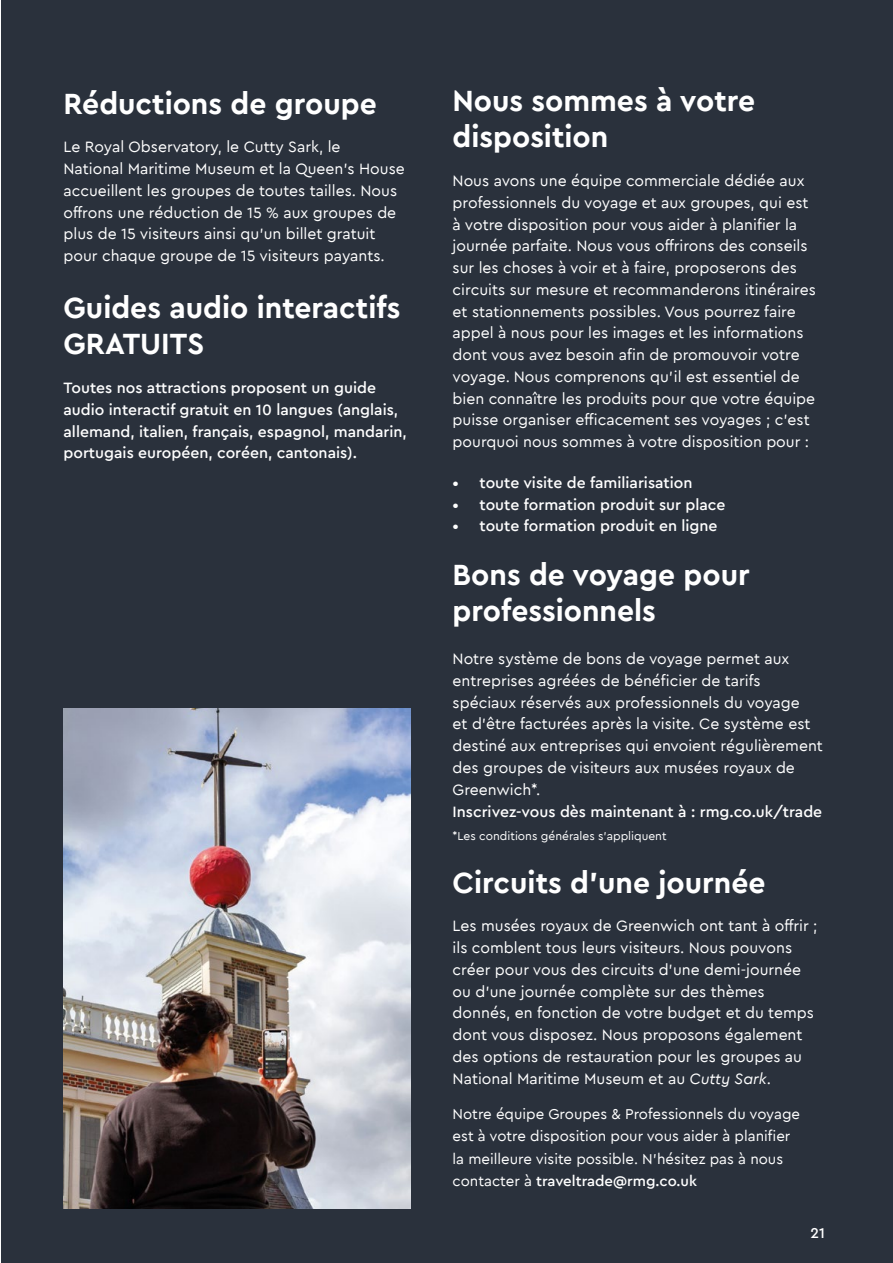
<style>
.page{position:relative;width:893px;height:1263px;background:#2a313c}
.page>*{position:absolute;margin:0;border:0;box-sizing:border-box;transform-origin:0 0}
.t1{font:700 30px/36px "Cera PRO";color:#fff}
.t2{font:15.75px/21.8px "Cera PRO";color:#fff}
.t3{font:500 15.75px/21.8px "Cera PRO";color:#fff}
.t4{font:15px/22.5px "Cera PRO";color:#fff}
.t5{font:500 15px "Cera PRO";color:#fff}
.t6{font:12px "Cera PRO";color:#fff}
.s1{font-style:italic}
.s2{font-weight:500}
</style>
<div class="page">
<img style="left:64px;top:708px;width:347px;height:501px">
<h1 class="t1" style="left:64px;top:84px;width:315px">Réductions de groupe</h1>
<p class="t2" style="left:64px;top:135px;width:343px">Le Royal Observatory, le Cutty Sark, le<br>National Maritime Museum et la Queen’s House accueillent les groupes de toutes tailles. Nous offrons une réduction de 15 % aux groupes de plus de 15 visiteurs ainsi qu’un billet gratuit pour chaque groupe de 15 visiteurs payants.</p>
<h1 class="t1" style="left:64px;top:289px;width:338px">Guides audio interactifs<br>GRATUITS</h1>
<p class="t3" style="left:64px;top:376px;width:345px">Toutes nos attractions proposent un guide audio interactif gratuit en 10 langues (anglais, allemand, italien, français, espagnol, mandarin, portugais européen, coréen, cantonais).</p>
<h1 class="t1" style="left:453px;top:82px;width:304px">Nous sommes à votre disposition</h1>
<p class="t2" style="left:453px;top:169px;width:365px">Nous avons une équipe commerciale dédiée aux professionnels du voyage et aux groupes, qui est à votre disposition pour vous aider à planifier la journée parfaite. Nous vous offrirons des conseils sur les choses à voir et à faire, proposerons des circuits sur mesure et recommanderons itinéraires et stationnements possibles. Vous pourrez faire appel à nous pour les images et les informations dont vous avez besoin afin de promouvoir votre voyage. Nous comprenons qu’il est essentiel de bien connaître les produits pour que votre équipe puisse organiser efficacement ses voyages ; c'est pourquoi nous sommes à votre disposition pour :</p>
<p class="t3" style="left:453px;top:471px;width:241px">• toute visite de familiarisation</p>
<p class="t3" style="left:453px;top:493px;width:274px">• toute formation produit sur place</p>
<p class="t3" style="left:453px;top:515px;width:266px">• toute formation produit en ligne</p>
<h1 class="t1" style="left:453px;top:555px;width:299px">Bons de voyage pour professionnels</h1>
<p class="t2" style="left:453px;top:647px;width:372px">Notre système de bons de voyage permet aux entreprises agréées de bénéficier de tarifs spéciaux réservés aux professionnels du voyage<br>et d'être facturées après la visite. Ce système est destiné aux entreprises qui envoient régulièrement des groupes de visiteurs aux musées royaux de Greenwich*.</p>
<p class="t3" style="left:453px;top:800px;width:371px">Inscrivez-vous dès maintenant à : rmg.co.uk/trade</p>
<p class="t6" style="left:453px;top:827px;width:216px">*Les conditions générales s'appliquent</p>
<h1 class="t1" style="left:453px;top:863px;width:314px">Circuits d'une journée</h1>
<p class="t2" style="left:453px;top:914px;width:366px">Les musées royaux de Greenwich ont tant à offrir ; ils comblent tous leurs visiteurs. Nous pouvons créer pour vous des circuits d'une demi-journée ou d'une journée complète sur des thèmes donnés, en fonction de votre budget et du temps dont vous disposez. Nous proposons également des options de restauration pour les groupes au National Maritime Museum et au <span class="s1">Cutty Sark</span>.</p>
<p class="t4" style="left:453px;top:1102px;width:349px">Notre équipe Groupes &amp; Professionnels du voyage est à votre disposition pour vous aider à planifier la meilleure visite possible. N’hésitez pas à nous contacter à <span class="s2">traveltrade@rmg.co.uk</span></p>
<p class="t5" style="left:810px;top:1223px;width:16px">21</p>
</div>
